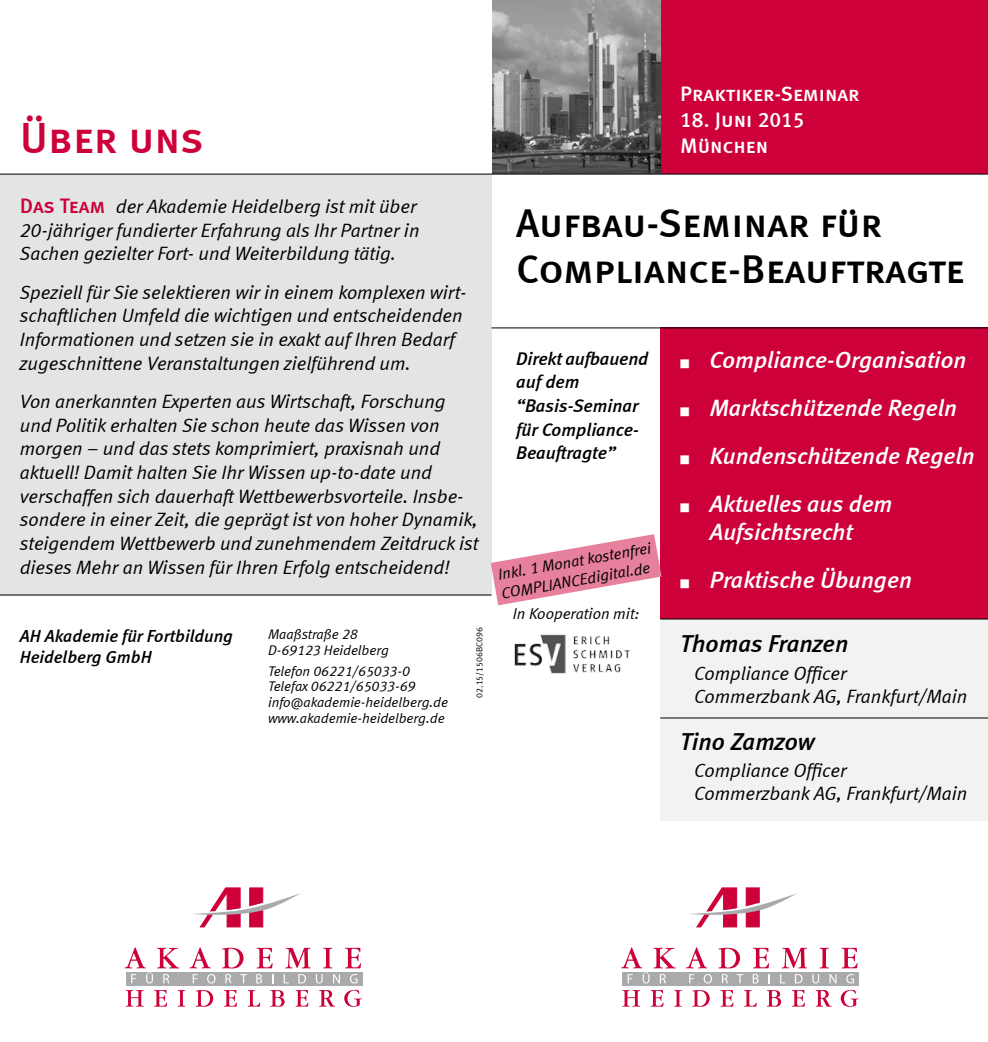
<style>
.page{position:relative;width:988px;height:1042px;background:#fff}
.page>*{position:absolute;margin:0;border:0;box-sizing:border-box;transform-origin:0 0}
.t1{font:43.75px "Meta Medium LF Caps";color:#cd0039}
.t2{font:40.25px/45.5px "Meta Medium LF Caps";color:#000}
.t3{font:italic 24.5px "Meta Medium LF";color:#000}
.t4{font:italic 23.62px/28px "Meta Medium LF";color:#fff;text-align:center}
.t5{font:21px "Meta Medium LF Caps";color:#fff}
.t6{font:italic 19.25px/23.6px "Meta Normal LF";color:#000}
.t7{font:italic 18.38px/23.6px "Meta Medium LF";color:#000}
.t8{font:italic 17.5px/21px "Meta Medium LF";color:#000}
.t9{font:italic 15.75px/19.2px "Meta Normal LF";color:#000}
.t10{font:italic 14px/15.8px "Meta Normal LF";color:#000}
.t11{font:8.75px "Meta Normal LF";color:#000}
.s1{font-family:"Meta Medium LF Caps";font-style:normal;font-size:21px;color:#cd0039}
</style>
<div class="page">
<div style="left:660px;top:617px;width:327px;height:204px;background:#f2f2f3"></div>
<div style="left:660px;top:0;width:327px;height:174px;background:#cd0039"></div>
<svg style="left:193px;top:888px;width:108px;height:39px"></svg>
<svg style="left:126px;top:990px;width:17px;height:16px"></svg>
<svg style="left:154px;top:990px;width:13px;height:16px"></svg>
<svg style="left:178px;top:990px;width:7px;height:16px"></svg>
<svg style="left:196px;top:990px;width:17px;height:16px"></svg>
<svg style="left:224px;top:990px;width:13px;height:16px"></svg>
<svg style="left:247px;top:990px;width:13px;height:16px"></svg>
<svg style="left:270px;top:990px;width:14px;height:16px"></svg>
<svg style="left:295px;top:990px;width:13px;height:16px"></svg>
<svg style="left:319px;top:990px;width:16px;height:16px"></svg>
<svg style="left:344px;top:990px;width:18px;height:17px"></svg>
<svg style="left:189px;top:947px;width:22px;height:21px"></svg>
<svg style="left:222px;top:948px;width:21px;height:20px"></svg>
<svg style="left:256px;top:948px;width:16px;height:20px"></svg>
<svg style="left:285px;top:948px;width:25px;height:20px"></svg>
<svg style="left:323px;top:948px;width:9px;height:20px"></svg>
<svg style="left:345px;top:948px;width:16px;height:20px"></svg>
<div style="left:126px;top:972px;width:236px;height:13px;background:#a9aaac"></div>
<svg style="left:124px;top:947px;width:55px;height:36px"></svg>
<svg style="left:193px;top:974px;width:4px;height:9px"></svg>
<svg style="left:207px;top:974px;width:8px;height:9px"></svg>
<svg style="left:225px;top:974px;width:6px;height:9px"></svg>
<svg style="left:240px;top:974px;width:7px;height:9px"></svg>
<svg style="left:256px;top:974px;width:6px;height:9px"></svg>
<svg style="left:283px;top:974px;width:6px;height:9px"></svg>
<svg style="left:298px;top:974px;width:8px;height:9px"></svg>
<svg style="left:316px;top:974px;width:6px;height:9px"></svg>
<svg style="left:333px;top:974px;width:7px;height:9px"></svg>
<svg style="left:350px;top:974px;width:7px;height:9px"></svg>
<svg style="left:689px;top:888px;width:108px;height:39px"></svg>
<svg style="left:622px;top:990px;width:17px;height:16px"></svg>
<svg style="left:650px;top:990px;width:13px;height:16px"></svg>
<svg style="left:674px;top:990px;width:7px;height:16px"></svg>
<svg style="left:692px;top:990px;width:17px;height:16px"></svg>
<svg style="left:720px;top:990px;width:13px;height:16px"></svg>
<svg style="left:744px;top:990px;width:12px;height:16px"></svg>
<svg style="left:766px;top:990px;width:14px;height:16px"></svg>
<svg style="left:792px;top:990px;width:12px;height:16px"></svg>
<svg style="left:815px;top:990px;width:16px;height:16px"></svg>
<svg style="left:840px;top:990px;width:18px;height:17px"></svg>
<svg style="left:686px;top:947px;width:21px;height:21px"></svg>
<svg style="left:718px;top:948px;width:21px;height:20px"></svg>
<svg style="left:753px;top:948px;width:15px;height:20px"></svg>
<svg style="left:781px;top:948px;width:25px;height:20px"></svg>
<svg style="left:819px;top:948px;width:9px;height:20px"></svg>
<svg style="left:841px;top:948px;width:16px;height:20px"></svg>
<div style="left:622px;top:972px;width:236px;height:13px;background:#a9aaac"></div>
<svg style="left:621px;top:947px;width:54px;height:36px"></svg>
<svg style="left:689px;top:974px;width:5px;height:9px"></svg>
<svg style="left:703px;top:974px;width:8px;height:9px"></svg>
<svg style="left:722px;top:974px;width:5px;height:9px"></svg>
<svg style="left:736px;top:974px;width:7px;height:9px"></svg>
<svg style="left:752px;top:974px;width:6px;height:9px"></svg>
<svg style="left:780px;top:974px;width:5px;height:9px"></svg>
<svg style="left:795px;top:974px;width:7px;height:9px"></svg>
<svg style="left:812px;top:974px;width:6px;height:9px"></svg>
<svg style="left:829px;top:974px;width:7px;height:9px"></svg>
<svg style="left:846px;top:974px;width:7px;height:9px"></svg>
<div style="left:660px;top:327px;width:327px;height:292px;background:#cd0039"></div>
<img style="left:492px;top:0;width:168px;height:174px">
<div style="left:0;top:174px;width:491px;height:421px;background:#e3e4e4"></div>
<hr style="left:660px;top:618px;width:327px;height:1px;background:#000">
<svg style="left:490px;top:534px;width:171px;height:71px"></svg>
<img style="left:514px;top:634px;width:117px;height:40px">
<hr style="left:0;top:174px;width:987px;height:1px;background:#000">
<hr style="left:491px;top:327px;width:496px;height:1px;background:#000">
<hr style="left:0;top:594px;width:491px;height:1px;background:#000">
<hr style="left:660px;top:717px;width:327px;height:1px;background:#000">
<h1 class="t1" style="left:20px;top:113px;width:185px">Über uns</h1>
<p class="t5" style="left:680px;top:81px;width:181px">Praktiker-Seminar</p>
<p class="t5" style="left:680px;top:107px;width:126px">18. Juni 2015</p>
<p class="t5" style="left:680px;top:134px;width:90px">München</p>
<p class="t6" style="left:20px;top:194px;width:401px"><span class="s1">Das Team</span> der Akademie Heidelberg ist mit über<br>20-jähriger fundierter Erfahrung als Ihr Partner in<br>Sachen gezielter Fort- und Weiterbildung tätig.</p>
<p class="t6" style="left:20px;top:280px;width:448px">Speziell für Sie selektieren wir in einem komplexen wirt&shy;schaftlichen Umfeld die wichtigen und entscheidenden Informationen und setzen sie in exakt auf Ihren Bedarf zugeschnittene Veranstaltungen zielführend um.</p>
<p class="t6" style="left:20px;top:389px;width:460px">Von anerkannten Experten aus Wirtschaft, Forschung und Politik erhalten Sie schon heute das Wissen von morgen – und das stets komprimiert, praxisnah und aktuell! Damit halten Sie Ihr Wissen up-to-date und verschaffen sich dauerhaft Wettbewerbsvorteile. Insbe&shy;sondere in einer Zeit, die geprägt ist von hoher Dynamik, steigendem Wettbewerb und zunehmendem Zeitdruck ist dieses Mehr an Wissen für Ihren Erfolg entscheidend!</p>
<p class="t8" style="left:20px;top:625px;width:214px">AH Akademie für Fortbildung<br>Heidelberg GmbH</p>
<p class="t10" style="left:268px;top:626px;width:122px">Maaßstraße 28<br>D-69123 Heidelberg</p>
<p class="t10" style="left:268px;top:663px;width:181px">Telefon 06221/65033-0<br>Telefax 06221/65033-69 info@akademie-heidelberg.de www.akademie-heidelberg.de</p>
<p class="t11" style="left:474px;top:697px;width:72px;rotate:-90deg">02.15/1506BC096</p>
<h2 class="t2" style="left:516px;top:200px;width:449px">Aufbau-Seminar für<br>Compliance-Beauftragte</h2>
<p class="t7" style="left:516px;top:346px;width:133px">Direkt aufbauend auf dem “Basis-Seminar für Compliance-<br>Beauftragte”</p>
<p class="t9" style="left:496px;top:565px;width:156px;rotate:-10deg">Inkl. 1 Monat kostenfrei<br>COMPLIANCEdigital.de</p>
<p class="t9" style="left:512px;top:603px;width:128px">In Kooperation mit:</p>
<p class="t4" style="left:680px;top:346px;width:287px">■ Compliance-Organisation</p>
<p class="t4" style="left:680px;top:394px;width:278px">■ Marktschützende Regeln</p>
<p class="t4" style="left:680px;top:442px;width:296px">■ Kundenschützende Regeln</p>
<p class="t4" style="left:680px;top:489px;width:214px">■ Aktuelles aus dem<br>Aufsichtsrecht</p>
<p class="t4" style="left:680px;top:565px;width:233px">■ Praktische Übungen</p>
<p class="t3" style="left:680px;top:629px;width:170px">Thomas Franzen</p>
<p class="t6" style="left:694px;top:661px;width:275px;line-height:22.8px">Compliance Officer<br>Commerzbank AG, Frankfurt/Main</p>
<p class="t3" style="left:680px;top:727px;width:136px">Tino Zamzow</p>
<p class="t6" style="left:694px;top:759px;width:275px;line-height:22.8px">Compliance Officer<br>Commerzbank AG, Frankfurt/Main</p>
</div>
